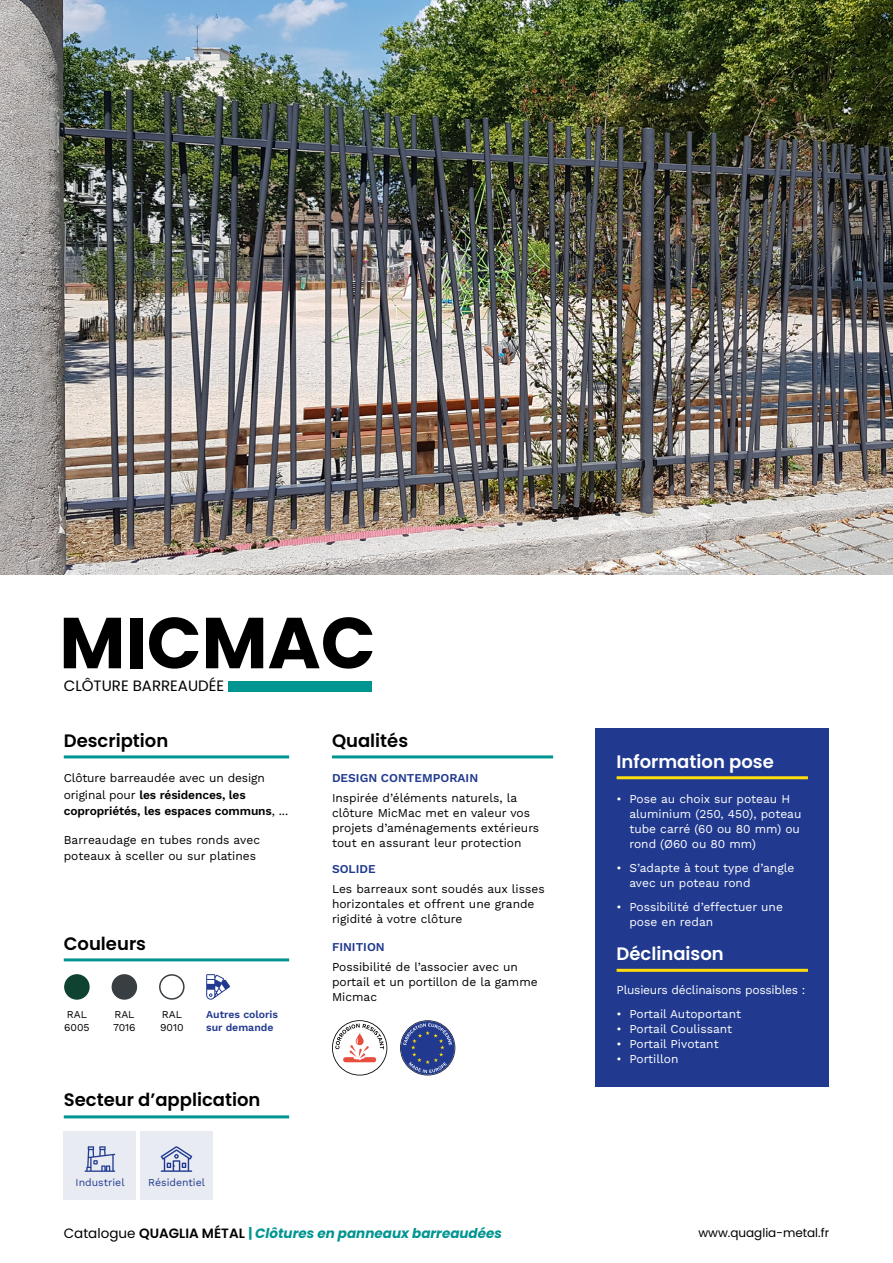
<style>
.page{position:relative;width:893px;height:1263px;background:#fff}
.page>*{position:absolute;margin:0;border:0;box-sizing:border-box;transform-origin:0 0}
.t1{font:700 72px "Poppins";color:#000}
.t2{font:600 18px "Poppins";color:#000}
.t3{font:600 18px "Poppins";color:#fff}
.t4{font:15px "Poppins";color:#000}
.t5{font:italic 700 13.5px "Poppins";color:#009591}
.t6{font:12px/15px "Work Sans";color:#000}
.t7{font:12px/15px "Work Sans";color:#fff}
.t8{font:600 12px/16.5px "Work Sans";letter-spacing:-.01em;color:#000}
.t9{font:600 12px "Work Sans";color:#213a8f}
.t10{font:12px "Work Sans";letter-spacing:-.02em;color:#fff}
.t11{font:12px "Poppins";color:#000}
.t12{font:600 10.5px/12.6px "Work Sans";color:#213a8f}
.t13{font:10.5px "Work Sans";color:#000}
.t14{font:10.5px "Work Sans";color:#213a8f}
.s1{font-weight:400}
.s2{font-weight:400;font-style:normal;color:#000}
.s3{font-weight:600;font-style:normal;color:#000}
.s4{font-style:normal}
</style>
<div class="page">
<div style="left:595px;top:728px;width:234px;height:358px;background:#213a8f"></div>
<div style="left:228px;top:681px;width:144px;height:10px;background:#009591"></div>
<hr style="left:617px;top:776px;width:191px;height:3px;background:#ffde0c">
<img style="left:0;top:0;width:893px;height:574px">
<hr style="left:617px;top:969px;width:191px;height:3px;background:#ffde0c">
<hr style="left:332px;top:755px;width:221px;height:3px;background:#009591">
<hr style="left:64px;top:755px;width:225px;height:3px;background:#009591">
<svg style="left:332px;top:1020px;width:55px;height:55px"></svg>
<hr style="left:64px;top:958px;width:225px;height:3px;background:#009591">
<svg style="left:206px;top:974px;width:24px;height:26px"></svg>
<div style="left:112px;top:974px;width:25px;height:26px;background:#393e42;border-radius:50%"></div>
<div style="left:64px;top:974px;width:26px;height:26px;background:#104231;border-radius:50%"></div>
<div style="left:159px;top:974px;width:26px;height:26px;border:2px solid #393e42;border-radius:50%"></div>
<hr style="left:64px;top:1115px;width:225px;height:3px;background:#009591">
<div style="left:64px;top:1131px;width:72px;height:68px;background:#e9ebf2"></div>
<div style="left:140px;top:1131px;width:73px;height:68px;background:#e9ebf2"></div>
<svg style="left:85px;top:1146px;width:30px;height:26px"></svg>
<svg style="left:161px;top:1146px;width:31px;height:26px"></svg>
<svg style="left:400px;top:1020px;width:55px;height:55px"></svg>
<p class="t1" style="left:59px;top:601px;width:318px">MICMAC</p>
<p class="t4" style="left:64px;top:677px;width:162px">CLÔTURE BARREAUDÉE</p>
<p class="t2" style="left:64px;top:730px;width:106px">Description</p>
<p class="t2" style="left:332px;top:730px;width:78px">Qualités</p>
<p class="t8" style="left:64px;top:769px;width:226px"><span class="s1">Clôture barreaudée avec un design original pour</span> les résidences, les copropriétés, les espaces communs<span class="s1">, ...</span></p>
<p class="t6" style="left:64px;top:831px;width:198px;line-height:16.5px">Barreaudage en tubes ronds avec poteaux à sceller ou sur platines</p>
<p class="t2" style="left:64px;top:933px;width:84px">Couleurs</p>
<p class="t13" style="left:67px;top:1006px;width:22px">RAL</p>
<p class="t13" style="left:64px;top:1019px;width:27px">6005</p>
<p class="t13" style="left:114px;top:1006px;width:22px">RAL</p>
<p class="t13" style="left:113px;top:1019px;width:24px">7016</p>
<p class="t13" style="left:162px;top:1006px;width:22px">RAL</p>
<p class="t13" style="left:160px;top:1019px;width:25px">9010</p>
<p class="t12" style="left:206px;top:1008px;width:73px">Autres coloris sur demande</p>
<p class="t2" style="left:64px;top:1089px;width:198px">Secteur d’application</p>
<p class="t14" style="left:76px;top:1174px;width:50px">Industriel</p>
<p class="t14" style="left:148px;top:1174px;width:58px">Résidentiel</p>
<p class="t9" style="left:332px;top:769px;width:148px">DESIGN CONTEMPORAIN</p>
<p class="t6" style="left:332px;top:790px;width:209px">Inspirée d’éléments naturels, la clôture MicMac met en valeur vos projets d’aménagements extérieurs tout en assurant leur protection</p>
<p class="t9" style="left:332px;top:860px;width:45px">SOLIDE</p>
<p class="t6" style="left:332px;top:881px;width:214px">Les barreaux sont soudés aux lisses horizontales et offrent une grande rigidité à votre clôture</p>
<p class="t9" style="left:332px;top:938px;width:54px">FINITION</p>
<p class="t6" style="left:332px;top:959px;width:207px">Possibilité de l’associer avec un portail et un portillon de la gamme<br>Micmac</p>
<p class="t3" style="left:617px;top:751px;width:159px">Information pose</p>
<p class="t7" style="left:629px;top:791px;width:174px;text-indent:-13px">• Pose au choix sur poteau H aluminium (250, 450), poteau tube carré (60 ou 80 mm) ou rond (Ø60 ou 80 mm)</p>
<p class="t7" style="left:629px;top:860px;width:166px;text-indent:-13px">• S’adapte à tout type d’angle avec un poteau rond</p>
<p class="t7" style="left:629px;top:899px;width:155px;text-indent:-13px">• Possibilité d’effectuer une pose en redan</p>
<p class="t3" style="left:617px;top:943px;width:109px">Déclinaison</p>
<p class="t10" style="left:617px;top:980px;width:190px">Plusieurs déclinaisons possibles :</p>
<p class="t7" style="left:617px;top:1005px;width:126px">• Portail Autoportant</p>
<p class="t7" style="left:617px;top:1020px;width:117px">• Portail Coulissant</p>
<p class="t7" style="left:617px;top:1035px;width:104px">• Portail Pivotant</p>
<p class="t7" style="left:617px;top:1050px;width:63px">• Portillon</p>
<p class="t5" style="left:64px;top:1225px;width:440px"><span class="s2">Catalogue</span> <span class="s3">QUAGLIA MÉTAL</span> <span class="s4">|</span> Clôtures en panneaux barreaudées</p>
<p class="t11" style="left:698px;top:1226px;width:132px">www.quaglia-metal.fr</p>
</div>
